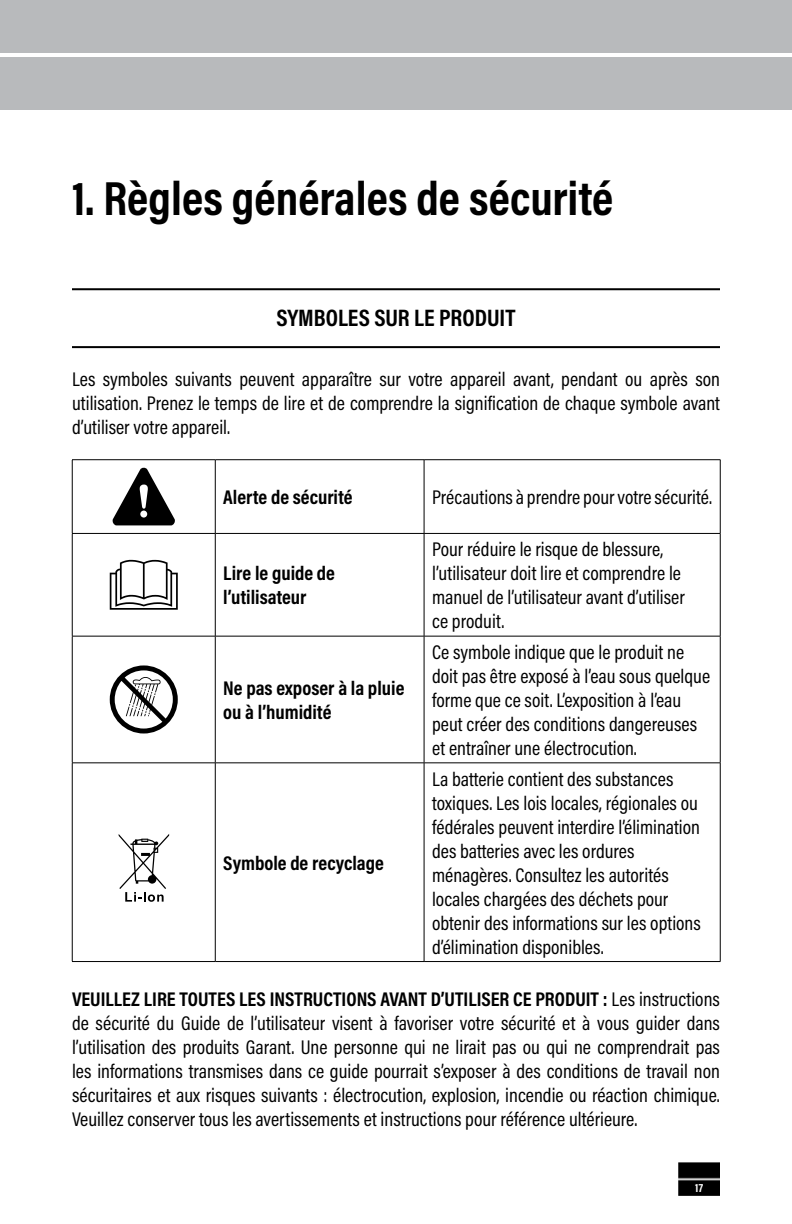
<style>
.page{position:relative;width:792px;height:1224px;background:#fff}
.page>*{position:absolute;margin:0;border:0;box-sizing:border-box;transform-origin:0 0}
.t1{font:700 48.2px "Acumin Pro Cond";color:#000}
.t2{font:700 24px "Acumin Pro Cond";color:#000}
.t3{font:20px/24px "Acumin Pro Cond";color:#000}
.t4{font:700 20px/24px "Acumin Pro Cond";color:#000}
.t5{font:700 12px "Acumin Pro Cond";color:#fff}
.s1{font-weight:700}
</style>
<div class="page">
<img style="left:679px;top:1163px;width:41px;height:33px">
<div style="left:0;top:0;width:792px;height:52px;background:#b8babc"></div>
<div style="left:0;top:57px;width:792px;height:53px;background:#b8babc"></div>
<hr style="left:72px;top:288px;width:648px;height:2px;background:#000">
<hr style="left:72px;top:346px;width:648px;height:2px;background:#000">
<hr style="left:72px;top:533px;width:143px;height:1px;background:#000">
<hr style="left:215px;top:533px;width:209px;height:1px;background:#000">
<hr style="left:424px;top:533px;width:296px;height:1px;background:#000">
<hr style="left:72px;top:459px;width:143px;height:1px;background:#000">
<hr style="left:72px;top:460px;width:1px;height:73px;background:#000">
<hr style="left:72px;top:534px;width:1px;height:102px;background:#000">
<hr style="left:72px;top:636px;width:1px;height:127px;background:#000">
<hr style="left:72px;top:763px;width:1px;height:198px;background:#000">
<hr style="left:215px;top:459px;width:209px;height:1px;background:#000">
<hr style="left:215px;top:460px;width:1px;height:73px;background:#000">
<hr style="left:424px;top:459px;width:296px;height:1px;background:#000">
<hr style="left:215px;top:534px;width:1px;height:102px;background:#000">
<hr style="left:215px;top:636px;width:1px;height:127px;background:#000">
<hr style="left:215px;top:763px;width:1px;height:198px;background:#000">
<hr style="left:424px;top:460px;width:1px;height:73px;background:#000">
<hr style="left:720px;top:460px;width:1px;height:73px;background:#000">
<hr style="left:424px;top:534px;width:1px;height:102px;background:#000">
<hr style="left:720px;top:534px;width:1px;height:102px;background:#000">
<hr style="left:424px;top:636px;width:1px;height:127px;background:#000">
<hr style="left:720px;top:636px;width:1px;height:127px;background:#000">
<hr style="left:424px;top:763px;width:1px;height:198px;background:#000">
<hr style="left:720px;top:763px;width:1px;height:198px;background:#000">
<hr style="left:72px;top:636px;width:143px;height:1px;background:#000">
<hr style="left:215px;top:636px;width:209px;height:1px;background:#000">
<hr style="left:424px;top:636px;width:296px;height:1px;background:#000">
<hr style="left:72px;top:762px;width:143px;height:1px;background:#000">
<hr style="left:215px;top:762px;width:209px;height:1px;background:#000">
<hr style="left:424px;top:762px;width:296px;height:1px;background:#000">
<hr style="left:72px;top:961px;width:143px;height:1px;background:#000">
<hr style="left:215px;top:961px;width:209px;height:1px;background:#000">
<hr style="left:424px;top:961px;width:296px;height:1px;background:#000">
<svg style="left:112px;top:467px;width:63px;height:58px"></svg>
<svg style="left:110px;top:560px;width:68px;height:50px"></svg>
<svg style="left:110px;top:665px;width:68px;height:69px"></svg>
<svg style="left:119px;top:834px;width:50px;height:68px"></svg>
<h1 class="t1" style="left:72px;top:167px;width:543px">1. Règles générales de sécurité</h1>
<p class="t2" style="left:276px;top:302px;width:241px">SYMBOLES SUR LE PRODUIT</p>
<p class="t3" style="left:72px;top:367px;width:650px;text-align:justify">Les symboles suivants peuvent apparaître sur votre appareil avant, pendant ou après son utilisation. Prenez le temps de lire et de comprendre la signification de chaque symbole avant d’utiliser votre appareil.</p>
<p class="t4" style="left:223px;top:484px;width:131px">Alerte de sécurité</p>
<p class="t3" style="left:432px;top:485px;width:282px">Précautions à prendre pour votre sécurité.</p>
<p class="t4" style="left:223px;top:561px;width:113px">Lire le guide de l’utilisateur</p>
<p class="t4" style="left:223px;top:675px;width:183px">Ne pas exposer à la pluie ou à l’humidité</p>
<p class="t3" style="left:432px;top:537px;width:254px">Pour réduire le risque de blessure, l’utilisateur doit lire et comprendre le manuel de l’utilisateur avant d’utiliser ce produit.</p>
<p class="t3" style="left:432px;top:640px;width:280px">Ce symbole indique que le produit ne doit pas être exposé à l’eau sous quelque forme que ce soit. L’exposition à l’eau peut créer des conditions dangereuses et entraîner une électrocution.</p>
<p class="t3" style="left:432px;top:766px;width:270px">La batterie contient des substances toxiques. Les lois locales, régionales ou fédérales peuvent interdire l’élimination des batteries avec les ordures ménagères. Consultez les autorités locales chargées des déchets pour obtenir des informations sur les options d’élimination disponibles.</p>
<p class="t3" style="left:72px;top:986px;width:649px;text-align:justify"><span class="s1">VEUILLEZ LIRE TOUTES LES INSTRUCTIONS AVANT D’UTILISER CE PRODUIT :</span> Les instructions de sécurité du Guide de l’utilisateur visent à favoriser votre sécurité et à vous guider dans l’utilisation des produits Garant. Une personne qui ne lirait pas ou qui ne comprendrait pas les informations transmises dans ce guide pourrait s’exposer à des conditions de travail non sécuritaires et aux risques suivants : électrocution, explosion, incendie ou réaction chimique.<br>Veuillez conserver tous les avertissements et instructions pour référence ultérieure.</p>
<p class="t4" style="left:223px;top:850px;width:162px">Symbole de recyclage</p>
<p class="t5" style="left:695px;top:1180px;width:9px">17</p>
</div>
